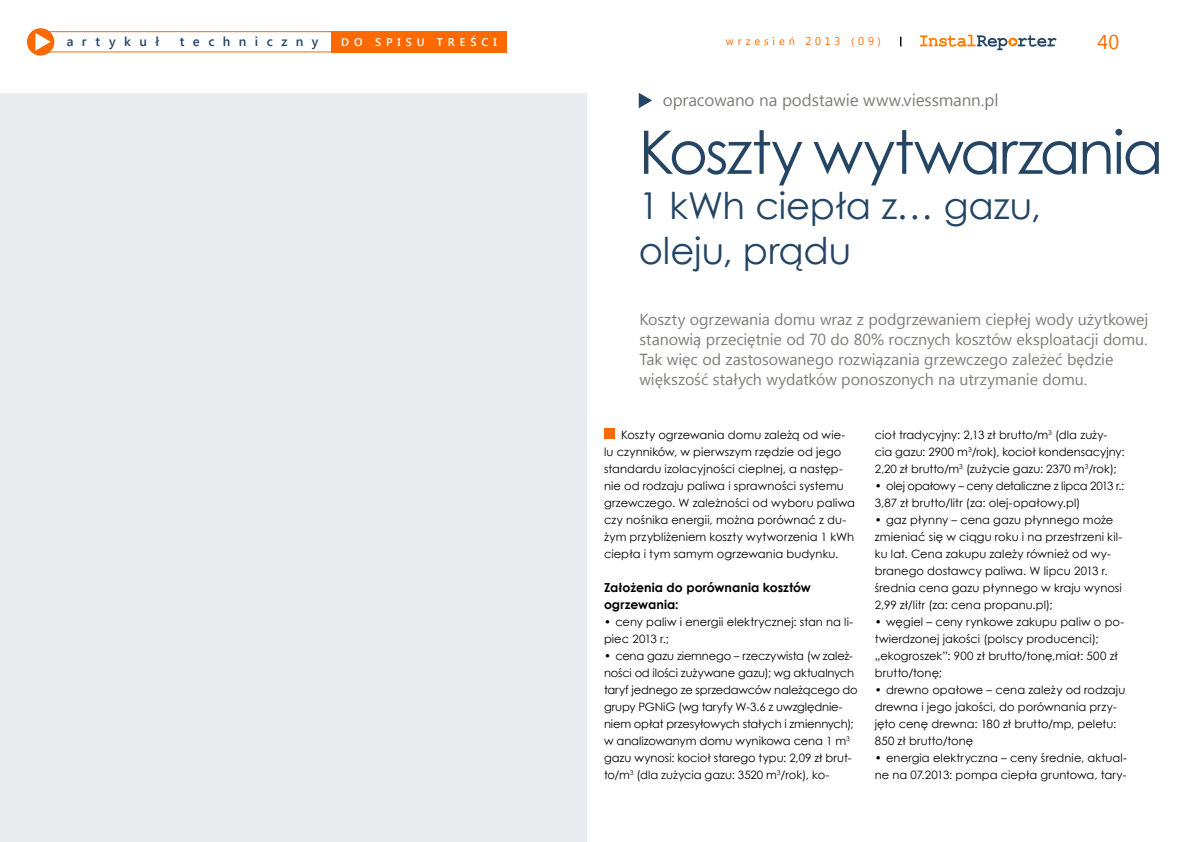
<style>
.page{position:relative;width:1191px;height:842px;background:#fff}
.page>*{position:absolute;margin:0;border:0;box-sizing:border-box;transform-origin:0 0}
.t1{font:60px "Century Gothic";letter-spacing:-.03em;color:#244564}
.t2{font:37px/45px "Century Gothic";letter-spacing:-.005em;color:#244564}
.t3{font:20px "Segoe UI";color:#ff6a00}
.t4{font:17px "Segoe UI";letter-spacing:-.005em;color:#807c7a}
.t5{font:16px/20px "Segoe UI";letter-spacing:-.005em;color:#807c7a}
.t6{font:600 13px "Segoe UI";letter-spacing:.65em;color:#244564}
.t7{font:700 12.5px/17px "Century Gothic";color:#000}
.t8{font:11.5px/17px "Century Gothic";color:#000}
.t9{font:600 11.1px "Segoe UI";letter-spacing:.445em;color:#fff}
.t10{font:11px "Segoe UI";letter-spacing:.35em;color:#ff6a00}
</style>
<div class="page">
<div style="left:27px;top:28px;width:27px;height:28px;background:#ff6a00;border-radius:50%"></div>
<svg style="left:35px;top:33px;width:16px;height:17px"></svg>
<svg style="left:920px;top:35px;width:136px;height:15px"></svg>
<div style="left:33px;top:31px;width:310px;height:21px;border:1px solid #ff6a00"></div>
<div style="left:331px;top:31px;width:176px;height:21px;background:#ff6a00"></div>
<div style="left:604px;top:429px;width:10px;height:10px;background:#ff6a00"></div>
<svg style="left:639px;top:93px;width:13px;height:15px"></svg>
<div style="left:0;top:93px;width:586px;height:749px;background:#e9ecef"></div>
<p class="t6" style="left:67px;top:32px;width:94px">artykuł</p>
<p class="t6" style="left:180px;top:32px;width:140px">techniczny</p>
<p class="t9" style="left:341px;top:34px;width:157px">do spisu treści</p>
<p class="t10" style="left:726px;top:34px;width:157px">wrzesień 2013 (09)</p>
<h3 class="t3" style="left:1097px;top:28px;width:23px">40</h3>
<h3 class="t4" style="left:663px;top:88px;width:337px">opracowano na podstawie www.viessmann.pl</h3>
<h1 class="t1" style="left:639px;top:110px;width:526px">Koszty wytwarzania</h1>
<h2 class="t2" style="left:639px;top:182px;width:404px">1 kWh ciepła z… gazu, oleju, prądu</h2>
<p class="t5" style="left:639px;top:308px;width:510px">Koszty ogrzewania domu wraz z podgrzewaniem ciepłej wody użytkowej stanowią przeciętnie od 70 do 80% rocznych kosztów eksploatacji domu.<br>Tak więc od zastosowanego rozwiązania grzewczego zależeć będzie większość stałych wydatków ponoszonych na utrzymanie domu.</p>
<p class="t8" style="left:604px;top:426px;width:252px;text-indent:17px">Koszty ogrzewania domu zależą od wie&shy;lu czynników, w pierwszym rzędzie od jego standardu izolacyjności cieplnej, a następ&shy;nie od rodzaju paliwa i sprawności systemu grzewczego. W zależności od wyboru paliwa czy nośnika energii, można porównać z du&shy;żym przybliżeniem koszty wytworzenia 1 kWh ciepła i tym samym ogrzewania budynku.</p>
<p class="t7" style="left:604px;top:579px;width:208px">Założenia do porównania kosztów ogrzewania:</p>
<p class="t8" style="left:604px;top:613px;width:251px">• ceny paliw i energii elektrycznej: stan na li&shy;piec 2013 r.;</p>
<p class="t8" style="left:604px;top:647px;width:255px">• cena gazu ziemnego – rzeczywista (w zależ&shy;ności od ilości zużywane gazu); wg aktualnych taryf jednego ze sprzedawców należącego do grupy PGNiG (wg taryfy W-3.6 z uwzględnie&shy;niem opłat przesyłowych stałych i zmiennych); w analizowanym domu wynikowa cena 1 m<sup>3 </sup>gazu wynosi: kocioł starego typu: 2,09 zł brut&shy;to/m<sup>3</sup> (dla zużycia gazu: 3520 m<sup>3</sup>/rok), ko-</p>
<p class="t8" style="left:874px;top:426px;width:251px">cioł tradycyjny: 2,13 zł brutto/m<sup>3</sup> (dla zuży&shy;cia gazu: 2900 m<sup>3</sup>/rok), kocioł kondensacyjny:<br>2,20 zł brutto/m<sup>3</sup> (zużycie gazu: 2370 m<sup>3</sup>/rok);</p>
<p class="t8" style="left:874px;top:477px;width:251px">• olej opałowy – ceny detaliczne z lipca 2013 r.:<br>3,87 zł brutto/litr (za: olej-opałowy.pl)</p>
<p class="t8" style="left:874px;top:511px;width:249px">• gaz płynny – cena gazu płynnego może zmieniać się w ciągu roku i na przestrzeni kil&shy;ku lat. Cena zakupu zależy również od wy&shy;branego dostawcy paliwa. W lipcu 2013 r. średnia cena gazu płynnego w kraju wynosi 2,99 zł/litr (za: cena propanu.pl);</p>
<p class="t8" style="left:874px;top:613px;width:251px">• węgiel – ceny rynkowe zakupu paliw o po&shy;twierdzonej jakości (polscy producenci); „ekogroszek”: 900 zł brutto/tonę,miał: 500 zł brutto/tonę;</p>
<p class="t8" style="left:874px;top:681px;width:252px">• drewno opałowe – cena zależy od rodzaju drewna i jego jakości, do porównania przy&shy;jęto cenę drewna: 180 zł brutto/mp, peletu:<br>850 zł brutto/tonę</p>
<p class="t8" style="left:874px;top:749px;width:254px">• energia elektryczna – ceny średnie, aktual&shy;ne na 07.2013: pompa ciepła gruntowa, tary-</p>
</div>
